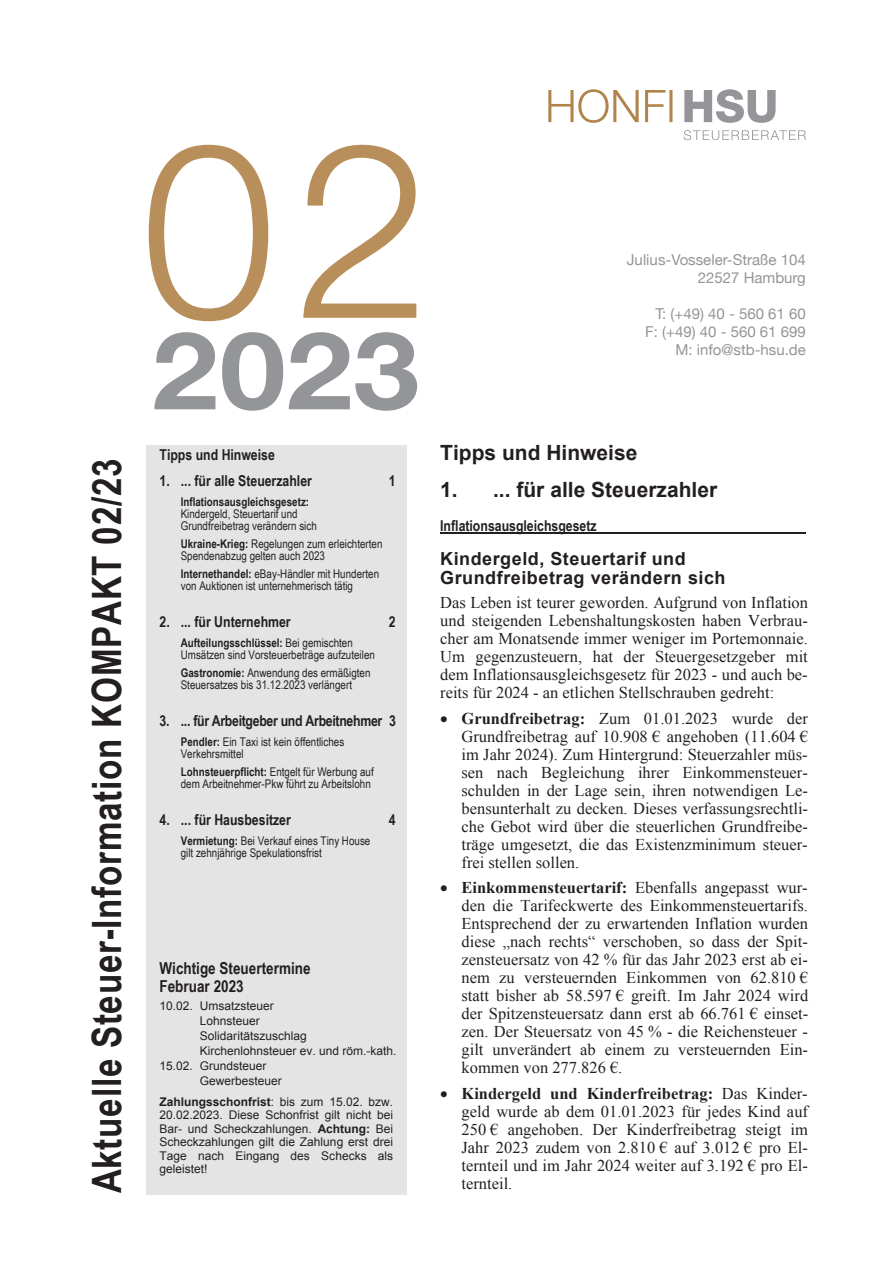
<style>
.page{position:relative;width:893px;height:1263px;background:#fff}
.page>*{position:absolute;margin:0;border:0;box-sizing:border-box;transform-origin:0 0}
.t1{font:300 245.1px "Helvetica Neue";color:#b88f5a}
.t2{font:700 108px "Helvetica Neue";color:#939598;scale:1.1 1}
.t3{font:700 40.5px "Arial Narrow";letter-spacing:.02em;color:#231f20}
.t4{font:700 21px "Arial";color:#231f20}
.t5{font:700 18px/19.5px "Arial";letter-spacing:.03em;color:#231f20}
.t6{font:16.5px/18px "Times New Roman";color:#231f20;text-align:justify}
.t7{font:700 16.5px/18px "Arial Narrow";color:#231f20}
.t8{font:700 15px "Arial Narrow";color:#231f20}
.t9{font:15px/18px "Helvetica Neue";color:#939598;text-align:right}
.t10{font:700 15px "Arial Narrow";letter-spacing:-.02em;color:#231f20}
.t11{font:12px/12px "Arial Narrow";color:#231f20}
.t12{font:12px/13.5px "Arial";color:#231f20;text-align:justify}
.t13{font:700 12px "Arial Narrow";color:#231f20}
.s1{font-weight:700}
</style>
<div class="page">
<div style="left:146px;top:445px;width:261px;height:750px;background:#e4e4e4"></div>
<hr style="left:440px;top:532px;width:366px;height:1px;background:#231f20">
<svg style="left:684px;top:89px;width:92px;height:34px"></svg>
<svg style="left:548px;top:89px;width:124px;height:34px"></svg>
<svg style="left:684px;top:130px;width:122px;height:10px"></svg>
<h3 class="t3" style="left:76px;top:1193px;width:736px;rotate:-90deg">Aktuelle Steuer-Information KOMPAKT 02/23</h3>
<h1 class="t1" style="left:140px;top:33px;width:292px">02</h1>
<h2 class="t2" style="left:152px;top:286px;width:245px">2023</h2>
<p class="t8" style="left:160px;top:443px;width:117px">Tipps und Hinweise</p>
<p class="t8" style="left:160px;top:469px;width:154px">1. ... für alle Steuerzahler</p>
<p class="t8" style="left:389px;top:469px;width:8px">1</p>
<p class="t13" style="left:181px;top:493px;width:130px">Inflationsausgleichsgesetz:</p>
<p class="t11" style="left:181px;top:507px;width:138px">Kindergeld, Steuertarif und<br>Grundfreibetrag verändern sich</p>
<p class="t11" style="left:181px;top:537px;width:203px"><span class="s1">Ukraine-Krieg:</span> Regelungen zum erleichterten<br>Spendenabzug gelten auch 2023</p>
<p class="t11" style="left:181px;top:567px;width:200px"><span class="s1">Internethandel:</span> eBay-Händler mit Hunderten von Auktionen ist unternehmerisch tätig</p>
<p class="t8" style="left:160px;top:610px;width:133px">2. ... für Unternehmer</p>
<p class="t8" style="left:389px;top:610px;width:8px">2</p>
<p class="t11" style="left:181px;top:636px;width:196px"><span class="s1">Aufteilungsschlüssel:</span> Bei gemischten<br>Umsätzen sind Vorsteuerbeträge aufzuteilen</p>
<p class="t11" style="left:181px;top:666px;width:191px"><span class="s1">Gastronomie:</span> Anwendung des ermäßigten<br>Steuersatzes bis 31.12.2023 verlängert</p>
<p class="t10" style="left:160px;top:709px;width:238px">3. ... für Arbeitgeber und Arbeitnehmer 3</p>
<p class="t11" style="left:181px;top:735px;width:165px"><span class="s1">Pendler:</span> Ein Taxi ist kein öffentliches<br>Verkehrsmittel</p>
<p class="t11" style="left:181px;top:765px;width:195px"><span class="s1">Lohnsteuerpflicht:</span> Entgelt für Werbung auf dem Arbeitnehmer-Pkw führt zu Arbeitslohn</p>
<p class="t8" style="left:160px;top:808px;width:133px">4. ... für Hausbesitzer</p>
<p class="t8" style="left:389px;top:808px;width:8px">4</p>
<p class="t11" style="left:181px;top:834px;width:191px"><span class="s1">Vermietung:</span> Bei Verkauf eines Tiny House gilt zehnjährige Spekulationsfrist</p>
<p class="t7" style="left:160px;top:959px;width:153px">Wichtige Steuertermine<br>Februar 2023</p>
<p class="t12" style="left:160px;top:999px;width:116px">10.02. Umsatzsteuer</p>
<p class="t12" style="left:200px;top:1014px;width:61px">Lohnsteuer</p>
<p class="t12" style="left:200px;top:1029px;width:108px">Solidaritätszuschlag</p>
<p class="t12" style="left:200px;top:1044px;width:198px">Kirchenlohnsteuer ev. und röm.-kath.</p>
<p class="t12" style="left:160px;top:1059px;width:108px">15.02. Grundsteuer</p>
<p class="t12" style="left:200px;top:1074px;width:83px">Gewerbesteuer</p>
<p class="t12" style="left:160px;top:1095px;width:235px"><span class="s1">Zahlungsschonfrist</span>: bis zum 15.02. bzw.<br>20.02.2023. Diese Schonfrist gilt nicht bei Bar- und Scheckzahlungen. <span class="s1">Achtung:</span> Bei Scheckzahlungen gilt die Zahlung erst drei Tage nach Eingang des Schecks als geleistet!</p>
<p class="t9" style="left:627px;top:252px;width:180px">Julius-Vosseler-Straße 104<br>22527 Hamburg</p>
<p class="t9" style="left:645px;top:306px;width:162px">T: (+49) 40 - 560 61 60<br>F: (+49) 40 - 560 61 699<br>M: info@stb-hsu.de</p>
<p class="t4" style="left:440px;top:439px;width:199px">Tipps und Hinweise</p>
<p class="t4" style="left:440px;top:475px;width:279px">1. ... für alle Steuerzahler</p>
<p class="t8" style="left:440px;top:514px;width:158px">Inflationsausgleichsgesetz</p>
<p class="t5" style="left:440px;top:549px;width:287px">Kindergeld, Steuertarif und<br>Grundfreibetrag verändern sich</p>
<p class="t6" style="left:440px;top:593px;width:369px">Das Leben ist teurer geworden. Aufgrund von Inflation und steigenden Lebenshaltungskosten haben Verbrau&shy;cher am Monatsende immer weniger im Portemonnaie.<br>Um gegenzusteuern, hat der Steuergesetzgeber mit dem Inflationsausgleichsgesetz für 2023 - und auch be&shy;reits für 2024 - an etlichen Stellschrauben gedreht:</p>
<p class="t6" style="left:461px;top:709px;width:348px;text-indent:-21px">• <span class="s1">Grundfreibetrag:</span> Zum 01.01.2023 wurde der Grundfreibetrag auf 10.908 € angehoben (11.604 € im Jahr 2024). Zum Hintergrund: Steuerzahler müs&shy;sen nach Begleichung ihrer Einkommensteuer&shy;schulden in der Lage sein, ihren notwendigen Le&shy;bensunterhalt zu decken. Dieses verfassungsrechtli&shy;che Gebot wird über die steuerlichen Grundfreibe&shy;träge umgesetzt, die das Existenzminimum steuer&shy;frei stellen sollen.</p>
<p class="t6" style="left:461px;top:878px;width:348px;text-indent:-21px">• <span class="s1">Einkommensteuertarif:</span> Ebenfalls angepasst wur&shy;den die Tarifeckwerte des Einkommensteuertarifs.<br>Entsprechend der zu erwartenden Inflation wurden diese „nach rechts“ verschoben, so dass der Spit&shy;zensteuersatz von 42 % für das Jahr 2023 erst ab ei&shy;nem zu versteuernden Einkommen von 62.810 € statt bisher ab 58.597 € greift. Im Jahr 2024 wird der Spitzensteuersatz dann erst ab 66.761 € einset&shy;zen. Der Steuersatz von 45 % - die Reichensteuer - gilt unverändert ab einem zu versteuernden Ein&shy;kommen von 277.826 €.</p>
<p class="t6" style="left:461px;top:1084px;width:348px;text-indent:-21px">• <span class="s1">Kindergeld und Kinderfreibetrag:</span> Das Kinder&shy;geld wurde ab dem 01.01.2023 für jedes Kind auf 250 € angehoben. Der Kinderfreibetrag steigt im Jahr 2023 zudem von 2.810 € auf 3.012 € pro El&shy;ternteil und im Jahr 2024 weiter auf 3.192 € pro El-</p>
<p class="t6" style="left:461px;top:1174px;width:52px">ternteil.</p>
</div>
